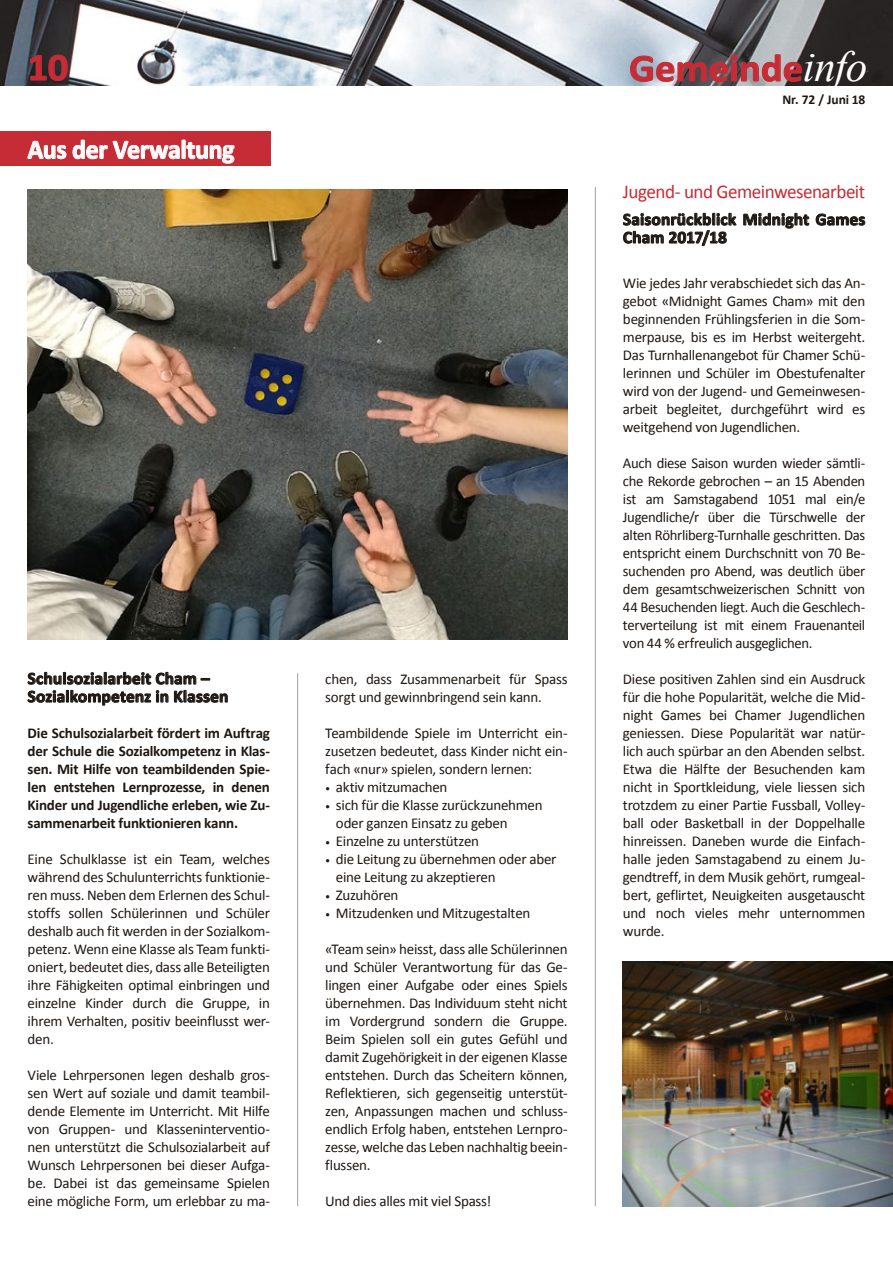
<style>
.page{position:relative;width:893px;height:1263px;background:#fff}
.page>*{position:absolute;margin:0;border:0;box-sizing:border-box;transform-origin:0 0}
.t1{font:700 38.85px "Calibri";color:#c62c35;scale:1.05 1}
.t2{font:700 27px "Calibri";letter-spacing:-.015em;color:#fff;scale:.96 1}
.t3{font:19.5px "Calibri";letter-spacing:-.03em;color:#c62c35}
.t4{font:700 17.25px/18px "Calibri";letter-spacing:.01em;color:#1e1814}
.t5{font:15px/18px "Calibri";letter-spacing:-.02em;color:#1e1814;text-align:justify}
.t6{font:700 15px/18px "Calibri";letter-spacing:-.015em;color:#1e1814;text-align:justify}
.t7{font:700 13.5px "Calibri";letter-spacing:-.005em;color:#1e1814}
.s1{font-family:"Times New Roman";font-weight:400;font-style:italic;font-size:43.2px;color:#fff}
.s2{font-size:10.5px}
</style>
<div class="page">
<img style="left:0;top:0;width:893px;height:85px">
<img style="left:630px;top:54px;width:172px;height:28px">
<svg style="left:30px;top:54px;width:38px;height:27px"></svg>
<div style="left:0;top:132px;width:270px;height:34px;background:#c62c35"></div>
<svg style="left:27px;top:140px;width:40px;height:19px"></svg>
<svg style="left:73px;top:139px;width:162px;height:25px"></svg>
<hr style="left:297px;top:673px;width:1px;height:533px;background:#a19f9e">
<hr style="left:595px;top:187px;width:1px;height:1019px;background:#a19f9e">
<svg style="left:28px;top:672px;width:200px;height:33px"></svg>
<svg style="left:743px;top:213px;width:66px;height:15px"></svg>
<svg style="left:816px;top:214px;width:49px;height:12px"></svg>
<svg style="left:623px;top:213px;width:113px;height:34px"></svg>
<img style="left:28px;top:189px;width:540px;height:450px">
<img style="left:623px;top:961px;width:270px;height:245px">
<h1 class="t1" style="left:28px;top:42px;width:40px">10</h1>
<h1 class="t1" style="left:629px;top:43px;width:228px">Gemeinde<span class="s1">info</span></h1>
<h2 class="t2" style="left:28px;top:132px;width:217px">Aus der Verwaltung</h2>
<p class="t4" style="left:28px;top:669px;width:202px">Schulsozialarbeit Cham –<br>Sozialkompetenz in Klassen</p>
<p class="t6" style="left:28px;top:724px;width:244px">Die Schulsozialarbeit fördert im Auftrag der Schule die Sozialkompetenz in Klas&shy;sen. Mit Hilfe von teambildenden Spie&shy;len entstehen Lernprozesse, in denen Kinder und Jugendliche erleben, wie Zu&shy;sammenarbeit funktionieren kann.</p>
<p class="t5" style="left:28px;top:850px;width:244px">Eine Schulklasse ist ein Team, welches während des Schulunterrichts funktionie&shy;ren muss. Neben dem Erlernen des Schul&shy;stoffs sollen Schülerinnen und Schüler deshalb auch fit werden in der Sozialkom&shy;petenz. Wenn eine Klasse als Team funkti&shy;oniert, bedeutet dies, dass alle Beteiligten ihre Fähigkeiten optimal einbringen und einzelne Kinder durch die Gruppe, in ihrem Verhalten, positiv beeinflusst wer&shy;den.</p>
<p class="t5" style="left:28px;top:1066px;width:244px">Viele Lehrpersonen legen deshalb gros&shy;sen Wert auf soziale und damit teambil&shy;dende Elemente im Unterricht. Mit Hilfe von Gruppen- und Klasseninterventio&shy;nen unterstützt die Schulsozialarbeit auf Wunsch Lehrpersonen bei dieser Aufga&shy;be. Dabei ist das gemeinsame Spielen eine mögliche Form, um erlebbar zu ma-</p>
<p class="t5" style="left:325px;top:670px;width:244px">chen, dass Zusammenarbeit für Spass sorgt und gewinnbringend sein kann.</p>
<p class="t5" style="left:325px;top:724px;width:244px">Teambildende Spiele im Unterricht ein&shy;zusetzen bedeutet, dass Kinder nicht ein&shy;fach «nur» spielen, sondern lernen:</p>
<p class="t5" style="left:325px;top:778px;width:124px"><span class="s2">•</span> aktiv mitzumachen</p>
<p class="t5" style="left:336px;top:796px;width:208px;text-indent:-11px"><span class="s2">•</span> sich für die Klasse zurückzunehmen oder ganzen Einsatz zu geben</p>
<p class="t5" style="left:325px;top:832px;width:155px"><span class="s2">•</span> Einzelne zu unterstützen</p>
<p class="t5" style="left:336px;top:850px;width:222px;text-indent:-11px"><span class="s2">•</span> die Leitung zu übernehmen oder aber eine Leitung zu akzeptieren</p>
<p class="t5" style="left:325px;top:886px;width:75px"><span class="s2">•</span> Zuzuhören</p>
<p class="t5" style="left:325px;top:904px;width:207px"><span class="s2">•</span> Mitzudenken und Mitzugestalten</p>
<p class="t5" style="left:325px;top:940px;width:244px">«Team sein» heisst, dass alle Schülerinnen und Schüler Verantwortung für das Ge&shy;lingen einer Aufgabe oder eines Spiels übernehmen. Das Individuum steht nicht im Vordergrund sondern die Gruppe.<br>Beim Spielen soll ein gutes Gefühl und damit Zugehörigkeit in der eigenen Klasse entstehen. Durch das Scheitern können, Reflektieren, sich gegenseitig unterstüt&shy;zen, Anpassungen machen und schluss&shy;endlich Erfolg haben, entstehen Lernpro&shy;zesse, welche das Leben nachhaltig beein&shy;flussen.</p>
<p class="t5" style="left:325px;top:1192px;width:167px">Und dies alles mit viel Spass!</p>
<p class="t7" style="left:782px;top:91px;width:84px">Nr. 72 / Juni 18</p>
<h3 class="t3" style="left:623px;top:179px;width:244px">Jugend- und Gemeinwesenarbeit</h3>
<p class="t4" style="left:623px;top:210px;width:244px">Saisonrückblick Midnight Games<br>Cham 2017/18</p>
<p class="t5" style="left:623px;top:274px;width:244px">Wie jedes Jahr verabschiedet sich das An&shy;gebot «Midnight Games Cham» mit den beginnenden Frühlingsferien in die Som&shy;merpause, bis es im Herbst weitergeht.<br>Das Turnhallenangebot für Chamer Schü&shy;lerinnen und Schüler im Obestufenalter wird von der Jugend- und Gemeinwesen&shy;arbeit begleitet, durchgeführt wird es weitgehend von Jugendlichen.</p>
<p class="t5" style="left:623px;top:454px;width:244px">Auch diese Saison wurden wieder sämtli&shy;che Rekorde gebrochen – an 15 Abenden ist am Samstagabend 1051 mal ein/e Jugendliche/r über die Türschwelle der alten Röhrliberg-Turnhalle geschritten. Das entspricht einem Durchschnitt von 70 Be&shy;suchenden pro Abend, was deutlich über dem gesamtschweizerischen Schnitt von 44 Besuchenden liegt. Auch die Geschlech&shy;terverteilung ist mit einem Frauenanteil von 44 % erfreulich ausgeglichen.</p>
<p class="t5" style="left:623px;top:670px;width:244px">Diese positiven Zahlen sind ein Ausdruck für die hohe Popularität, welche die Mid&shy;night Games bei Chamer Jugendlichen geniessen. Diese Popularität war natür&shy;lich auch spürbar an den Abenden selbst.<br>Etwa die Hälfte der Besuchenden kam nicht in Sportkleidung, viele liessen sich trotzdem zu einer Partie Fussball, Volley&shy;ball oder Basketball in der Doppelhalle hinreissen. Daneben wurde die Einfach&shy;halle jeden Samstagabend zu einem Ju&shy;gendtreff, in dem Musik gehört, rumgeal&shy;bert, geflirtet, Neuigkeiten ausgetauscht und noch vieles mehr unternommen wurde.</p>
</div>
